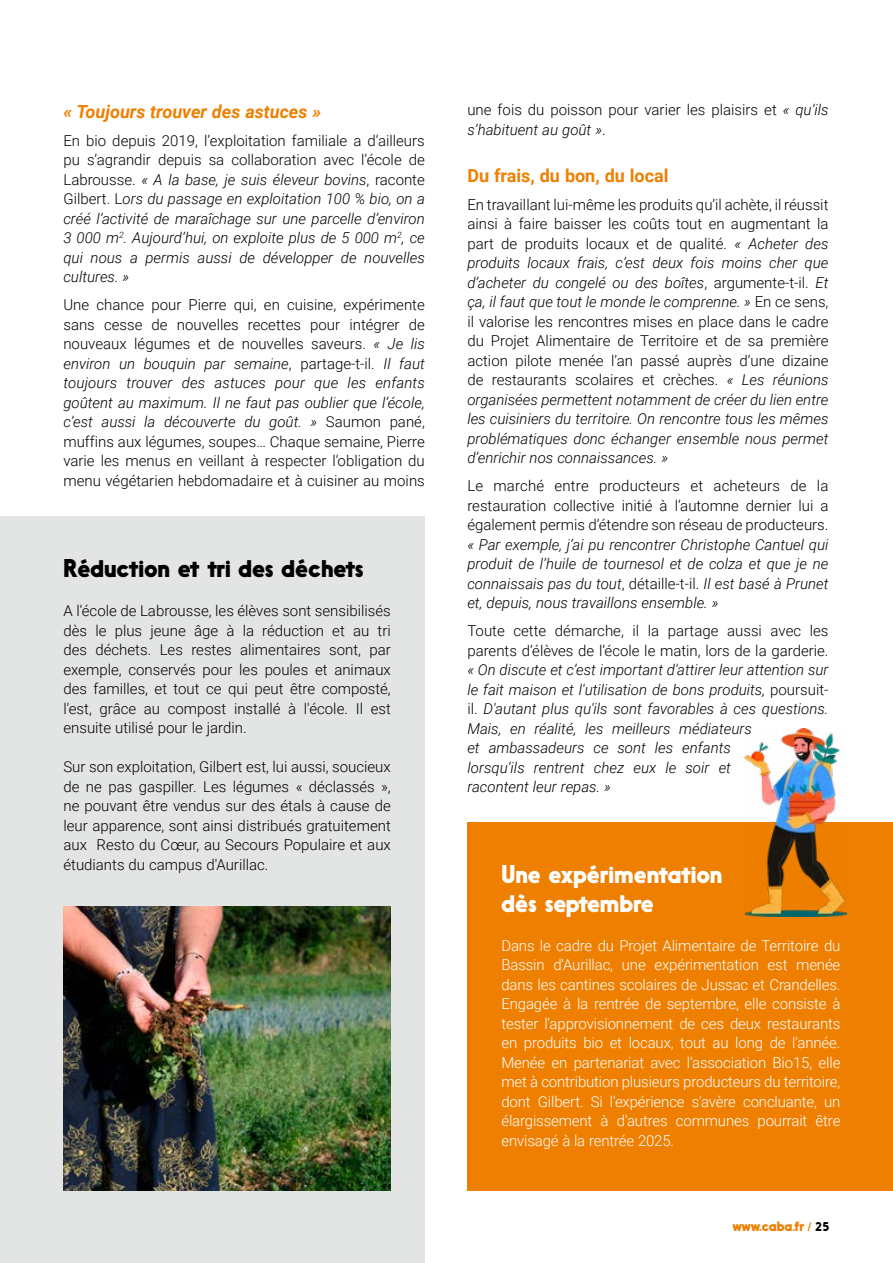
<style>
.page{position:relative;width:893px;height:1263px;background:#fff}
.page>*{position:absolute;margin:0;border:0;box-sizing:border-box;transform-origin:0 0}
.t1{font:900 24px/29px "Nanami";letter-spacing:-.005em;color:#fff}
.t2{font:900 24px "Nanami";color:#000}
.t3{font:italic 700 18px "Roboto";color:#ee7f00}
.t4{font:700 18px "Roboto";color:#ee7f00}
.t5{font:300 15px/19.5px "Roboto";color:#000;text-align:justify}
.t6{font:italic 300 15px/19.5px "Roboto";color:#000;text-align:justify}
.t7{font:300 15px/19.5px "Roboto";letter-spacing:-.01em;color:#fff;text-align:justify}
.t8{font:900 13.5px "Nanami";letter-spacing:-.01em;color:#ee7f00}
.s1{font-style:normal}
.s2{font-style:italic}
.s3{font-size:12px}
.s4{font-size:12px;color:#000}
</style>
<div class="page">
<div style="left:0;top:517px;width:425px;height:746px;background:#e3e4e4"></div>
<div style="left:467px;top:822px;width:426px;height:369px;background:#ee7f00"></div>
<img style="left:63px;top:906px;width:328px;height:285px">
<img style="left:744px;top:728px;width:103px;height:189px">
<p class="t3" style="left:63px;top:99px;width:259px">« Toujours trouver des astuces »</p>
<p class="t6" style="left:63px;top:130px;width:363px"><span class="s1">En bio depuis 2019, l’exploitation familiale a d’ailleurs pu s’agrandir depuis sa collaboration avec l’école de Labrousse.</span> « A la base, je suis éleveur bovins<span class="s1">, raconte Gilbert. L</span>ors du passage en exploitation 100 % bio, on a créé l’activité de maraîchage sur une parcelle d’environ 3 000 m<sup>2</sup>. Aujourd’hui, on exploite plus de 5 000 m<sup>2</sup>, ce qui nous a permis aussi de développer de nouvelles cultures. »</p>
<p class="t5" style="left:63px;top:295px;width:363px">Une chance pour Pierre qui, en cuisine, expérimente sans cesse de nouvelles recettes pour intégrer de nouveaux légumes et de nouvelles saveurs. <span class="s2">« Je lis environ un bouquin par semaine</span>, partage-t-il. <span class="s2">Il faut toujours trouver des astuces pour que les enfants goûtent au maximum. Il ne faut pas oublier que l’école, c’est aussi la découverte du goût. »</span> Saumon pané, muffins aux légumes, soupes… Chaque semaine, Pierre varie les menus en veillant à respecter l’obligation du menu végétarien hebdomadaire et à cuisiner au moins</p>
<h1 class="t2" style="left:63px;top:554px;width:302px">Réduction et tri des déchets</h1>
<p class="t5" style="left:63px;top:600px;width:329px">A l'école de Labrousse, les élèves sont sensibilisés dès le plus jeune âge à la réduction et au tri des déchets. Les restes alimentaires sont, par exemple, conservés pour les poules et animaux des familles, et tout ce qui peut être composté, l'est, grâce au compost installé à l'école. Il est ensuite utilisé pour le jardin.</p>
<p class="t5" style="left:63px;top:756px;width:329px">Sur son exploitation, Gilbert est, lui aussi, soucieux de ne pas gaspiller. Les légumes « déclassés », ne pouvant être vendus sur des étals à cause de leur apparence, sont ainsi distribués gratuitement aux Resto du Cœur, au Secours Populaire et aux étudiants du campus d'Aurillac.</p>
<p class="t5" style="left:467px;top:100px;width:363px">une fois du poisson pour varier les plaisirs et <span class="s2">« qu’ils s’habituent au goût »</span>.</p>
<p class="t4" style="left:467px;top:163px;width:203px">Du frais, du bon, du local</p>
<p class="t5" style="left:467px;top:194px;width:363px">En travaillant lui-même les produits qu’il achète, il réussit ainsi à faire baisser les coûts tout en augmentant la part de produits locaux et de qualité. <span class="s2">« Acheter des produits locaux frais, c’est deux fois moins cher que d’acheter du congelé ou des boîtes</span>, argumente-t-il. <span class="s2">Et ça, il faut que tout le monde le comprenne. »</span> En ce sens, il valorise les rencontres mises en place dans le cadre du Projet Alimentaire de Territoire et de sa première action pilote menée l’an passé auprès d’une dizaine de restaurants scolaires et crèches. <span class="s2">« Les réunions organisées permettent notamment de créer du lien entre les cuisiniers du territoire. On rencontre tous les mêmes problématiques donc échanger ensemble nous permet d’enrichir nos connaissances. »</span></p>
<p class="t5" style="left:467px;top:476px;width:363px">Le marché entre producteurs et acheteurs de la restauration collective initié à l’automne dernier lui a également permis d’étendre son réseau de producteurs.</p>
<p class="t6" style="left:467px;top:534px;width:363px">« Par exemple, j’ai pu rencontrer Christophe Cantuel qui produit de l’huile de tournesol et de colza et que je ne connaissais pas du tout<span class="s1">, détaille-t-il.</span> Il est basé à Prunet et, depuis, nous travaillons ensemble. »</p>
<p class="t5" style="left:467px;top:621px;width:363px">Toute cette démarche, il la partage aussi avec les parents d’élèves de l’école le matin, lors de la garderie.</p>
<p class="t6" style="left:467px;top:660px;width:363px;text-align:left">« On discute et c’est important d'attirer leur attention sur le fait maison et l'utilisation de bons produits, <span class="s1">poursuit&shy;il.</span> D'autant plus qu'ils sont favorables à ces questions.<br>Mais, en réalité, les meilleurs médiateurs<br>et ambassadeurs ce sont les enfants<br>lorsqu’ils rentrent chez eux le soir et<br>racontent leur repas. »</p>
<h1 class="t1" style="left:501px;top:859px;width:222px">Une expérimentation dès septembre</h1>
<p class="t7" style="left:501px;top:935px;width:341px">Dans le cadre du Projet Alimentaire de Territoire du Bassin d'Aurillac, une expérimentation est menée dans les cantines scolaires de Jussac et Crandelles.<br>Engagée à la rentrée de septembre, elle consiste à tester l'approvisionnement de ces deux restaurants en produits bio et locaux, tout au long de l'année.<br>Menée en partenariat avec l'association Bio15, elle met à contribution plusieurs producteurs du territoire, dont Gilbert. Si l'expérience s'avère concluante, un élargissement à d'autres communes pourrait être envisagé à la rentrée 2025.</p>
<p class="t8" style="left:732px;top:1218px;width:98px">www.caba.fr <span class="s3">/</span> <span class="s4">25</span></p>
</div>
